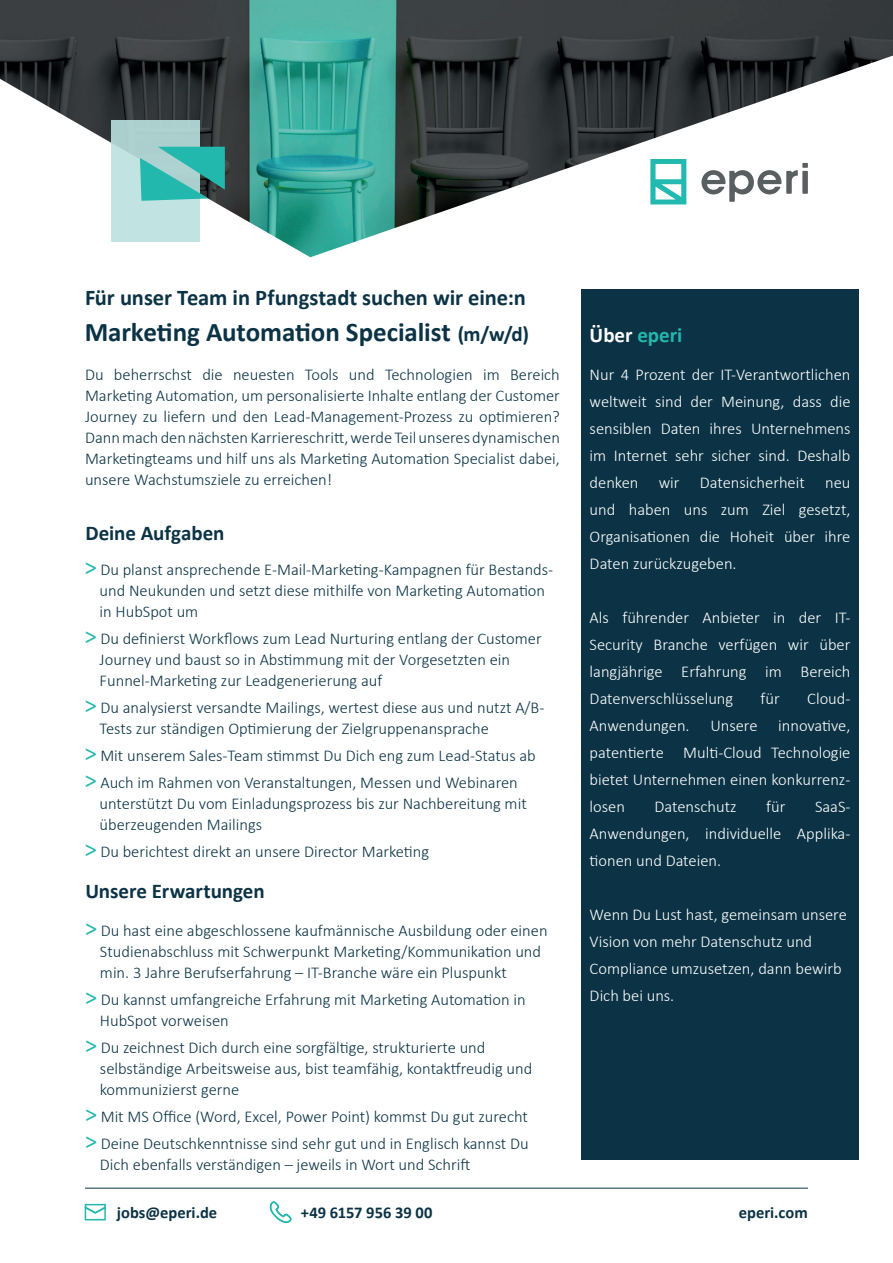
<style>
.page{position:relative;width:893px;height:1263px;background:#fff}
.page>*{position:absolute;margin:0;border:0;box-sizing:border-box;transform-origin:0 0}
.t1{font:700 27px "Calibri";letter-spacing:-.005em;color:#0b3345}
.t2{font:700 22.5px "Calibri";letter-spacing:-.005em;color:#0b3345}
.t3{font:700 21px "Calibri";letter-spacing:-.005em;color:#0b3345}
.t4{font:700 21px "Calibri";color:#23b8ad}
.t5{font:300 16.5px/21px "Calibri";color:#0b3345}
.t6{font:300 16.5px/27px "Calibri";color:#fff;text-align:justify}
.t7{font:700 16.5px "Calibri";color:#0b3345}
.s1{font-size:21px}
.s2{font-weight:400;font-size:24px;color:#23b8ad}
.s3{color:#fff}
</style>
<div class="page">
<img style="left:0;top:0;width:893px;height:257px">
<div style="left:111px;top:120px;width:89px;height:121px;background:linear-gradient(to bottom,#aed3d1,#c8ebea)"></div>
<svg style="left:140px;top:147px;width:85px;height:54px;background:#4bb2ab"></svg>
<hr style="left:85px;top:1188px;width:723px;height:1px;background:#0b3345">
<svg style="left:84px;top:1203px;width:22px;height:18px"></svg>
<svg style="left:269px;top:1201px;width:23px;height:22px"></svg>
<div style="left:581px;top:289px;width:278px;height:871px;background:#0b3345"></div>
<h2 class="t2" style="left:85px;top:281px;width:442px">Für unser Team in Pfungstadt suchen wir eine:n</h2>
<h1 class="t1" style="left:85px;top:313px;width:446px">Marketing Automation Specialist <span class="s1">(m/w/d)</span></h1>
<p class="t5" style="left:85px;top:364px;width:476px;text-align:justify">Du beherrschst die neuesten Tools und Technologien im Bereich Marketing Automation, um personalisierte Inhalte entlang der Customer Journey zu liefern und den Lead-Management-Prozess zu optimieren?<br>Dann mach den nächsten Karriereschritt, werde Teil unseres dynamischen Marketingteams und hilf uns als Marketing Automation Specialist dabei, unsere Wachstumsziele zu erreichen!</p>
<p class="t3" style="left:85px;top:518px;width:141px">Deine Aufgaben</p>
<p class="t5" style="left:100px;top:559px;width:455px;text-indent:-15px"><span class="s2">&gt;</span> Du planst ansprechende E-Mail-Marketing-Kampagnen für Bestands&shy;und Neukunden und setzt diese mithilfe von Marketing Automation in HubSpot um</p>
<p class="t5" style="left:100px;top:628px;width:444px;text-indent:-15px"><span class="s2">&gt;</span> Du definierst Workflows zum Lead Nurturing entlang der Customer<br>Journey und baust so in Abstimmung mit der Vorgesetzten ein<br>Funnel-Marketing zur Leadgenerierung auf</p>
<p class="t5" style="left:100px;top:697px;width:446px;text-indent:-15px"><span class="s2">&gt;</span> Du analysierst versandte Mailings, wertest diese aus und nutzt A/B-<br>Tests zur ständigen Optimierung der Zielgruppenansprache</p>
<p class="t5" style="left:85px;top:742px;width:453px;line-height:27px"><span class="s2">&gt;</span> Mit unserem Sales-Team stimmst Du Dich eng zum Lead-Status ab <span class="s2">&gt;</span> Auch im Rahmen von Veranstaltungen, Messen und Webinaren</p>
<p class="t5" style="left:100px;top:793px;width:429px">unterstützt Du vom Einladungsprozess bis zur Nachbereitung mit überzeugenden Mailings</p>
<p class="t5" style="left:85px;top:841px;width:346px"><span class="s2">&gt;</span> Du berichtest direkt an unsere Director Marketing</p>
<p class="t3" style="left:85px;top:876px;width:181px">Unsere Erwartungen</p>
<p class="t5" style="left:100px;top:920px;width:449px;text-indent:-15px"><span class="s2">&gt;</span> Du hast eine abgeschlossene kaufmännische Ausbildung oder einen<br>Studienabschluss mit Schwerpunkt Marketing/Kommunikation und min. 3 Jahre Berufserfahrung – IT-Branche wäre ein Pluspunkt</p>
<p class="t5" style="left:100px;top:989px;width:427px;text-indent:-15px"><span class="s2">&gt;</span> Du kannst umfangreiche Erfahrung mit Marketing Automation in<br>HubSpot vorweisen</p>
<p class="t5" style="left:100px;top:1037px;width:434px;text-indent:-15px"><span class="s2">&gt;</span> Du zeichnest Dich durch eine sorgfältige, strukturierte und selbständige Arbeitsweise aus, bist teamfähig, kontaktfreudig und kommunizierst gerne</p>
<p class="t5" style="left:85px;top:1103px;width:445px;line-height:27px"><span class="s2">&gt;</span> Mit MS Office (Word, Excel, Power Point) kommst Du gut zurecht <span class="s2">&gt;</span> Deine Deutschkenntnisse sind sehr gut und in Englisch kannst Du</p>
<p class="t5" style="left:100px;top:1154px;width:372px">Dich ebenfalls verständigen – jeweils in Wort und Schrift</p>
<p class="t4" style="left:590px;top:320px;width:94px"><span class="s3">Über</span> eperi</p>
<p class="t6" style="left:590px;top:360px;width:262px">Nur 4 Prozent der IT-Verantwortlichen weltweit sind der Meinung, dass die sensiblen Daten ihres Unternehmens im Internet sehr sicher sind. Deshalb denken wir Datensicherheit neu und haben uns zum Ziel gesetzt, Organisationen die Hoheit über ihre Daten zurückzugeben.</p>
<p class="t6" style="left:590px;top:603px;width:262px">Als führender Anbieter in der IT-Security Branche verfügen wir über langjährige Erfahrung im Bereich Datenverschlüsselung</p>
<p class="t6" style="left:761px;top:684px;width:21px">für</p>
<p class="t6" style="left:807px;top:684px;width:45px">Cloud-</p>
<p class="t6" style="left:590px;top:711px;width:101px">Anwendungen.</p>
<p class="t6" style="left:710px;top:711px;width:49px">Unsere</p>
<p class="t6" style="left:590px;top:711px;width:262px;text-indent:189px">innovative, patentierte Multi-Cloud Technologie bietet Unternehmen einen konkurrenz&shy;losen</p>
<p class="t6" style="left:655px;top:792px;width:84px">Datenschutz</p>
<p class="t6" style="left:766px;top:792px;width:21px">für</p>
<p class="t6" style="left:590px;top:792px;width:262px;text-indent:225px">SaaS-Anwendungen, individuelle Applika&shy;tionen und Dateien.</p>
<p class="t6" style="left:590px;top:900px;width:259px;text-align:left">Wenn Du Lust hast, gemeinsam unsere<br>Vision von mehr Datenschutz und<br>Compliance umzusetzen, dann bewirb<br>Dich bei uns.</p>
<p class="t7" style="left:117px;top:1201px;width:102px">jobs@eperi.de</p>
<p class="t7" style="left:301px;top:1201px;width:133px">+49 6157 956 39 00</p>
<p class="t7" style="left:739px;top:1201px;width:71px">eperi.com</p>
</div>
